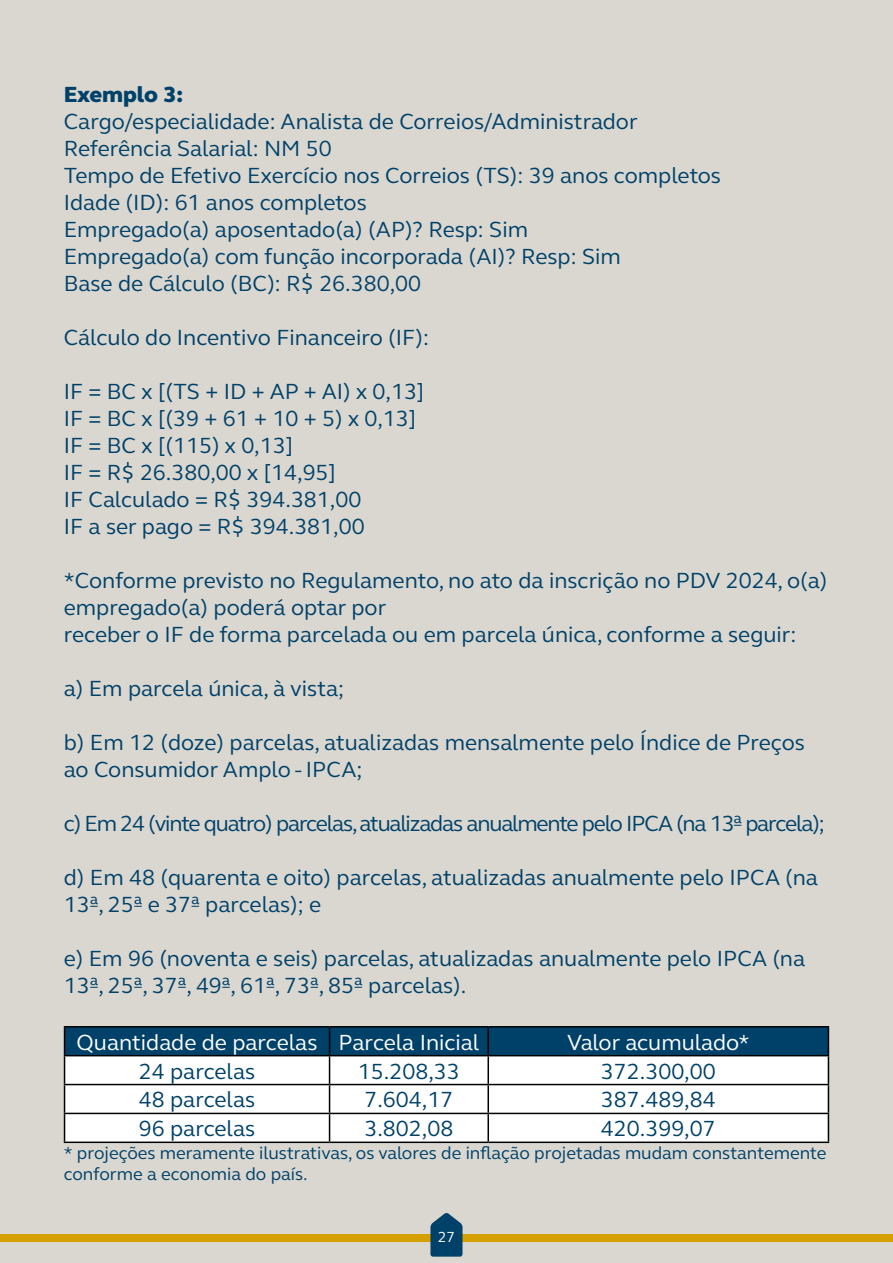
<style>
.page{position:relative;width:893px;height:1263px;background:#fff}
.page>*{position:absolute;margin:0;border:0;box-sizing:border-box;transform-origin:0 0}
.t1{font:22.5px/27px "FS Elliot";color:#004169}
.t2{font:22.5px "FS Elliot";letter-spacing:-.05em;color:#004169}
.t3{font:22.5px "FS Elliot";color:#fff}
.t4{font:800 22.5px "FS Elliot";color:#004169}
.t5{font:18px/21.6px "FS Elliot";color:#004169}
.t6{font:15px "FS Elliot";color:#fff}
</style>
<div class="page">
<div style="left:0;top:0;width:892px;height:1263px;background:#dad7d0"></div>
<hr style="left:64px;top:1026px;width:266px;height:1px;background:#000">
<hr style="left:330px;top:1026px;width:158px;height:1px;background:#000">
<hr style="left:488px;top:1026px;width:341px;height:1px;background:#000">
<svg style="left:64px;top:1027px;width:765px;height:114px;background:#b5c4ce"></svg>
<hr style="left:64px;top:1141px;width:266px;height:2px;background:#000">
<hr style="left:330px;top:1141px;width:158px;height:2px;background:#000">
<hr style="left:488px;top:1141px;width:341px;height:2px;background:#000">
<div style="left:1px;top:1234px;width:892px;height:8px;background:#d49f00"></div>
<svg style="left:430px;top:1213px;width:32px;height:43px"></svg>
<p class="t4" style="left:64px;top:79px;width:121px">Exemplo 3:</p>
<p class="t1" style="left:64px;top:107px;width:659px">Cargo/especialidade: Analista de Correios/Administrador Referência Salarial: NM 50<br>Tempo de Efetivo Exercício nos Correios (TS): 39 anos completos Idade (ID): 61 anos completos<br>Empregado(a) aposentado(a) (AP)? Resp: Sim<br>Empregado(a) com função incorporada (AI)? Resp: Sim<br>Base de Cálculo (BC): R$ 26.380,00</p>
<p class="t1" style="left:64px;top:323px;width:367px">Cálculo do Incentivo Financeiro (IF):</p>
<p class="t1" style="left:64px;top:377px;width:362px">IF = BC x [(TS + ID + AP + AI) x 0,13]<br>IF = BC x [(39 + 61 + 10 + 5) x 0,13]<br>IF = BC x [(115) x 0,13]<br>IF = R$ 26.380,00 x [14,95]<br>IF Calculado = R$ 394.381,00<br>IF a ser pago = R$ 394.381,00</p>
<p class="t1" style="left:64px;top:566px;width:765px">*Conforme previsto no Regulamento, no ato da inscrição no PDV 2024, o(a) empregado(a) poderá optar por<br>receber o IF de forma parcelada ou em parcela única, conforme a seguir:</p>
<p class="t1" style="left:64px;top:674px;width:282px">a) Em parcela única, à vista;</p>
<p class="t1" style="left:64px;top:728px;width:743px">b) Em 12 (doze) parcelas, atualizadas mensalmente pelo Índice de Preços ao Consumidor Amplo - IPCA;</p>
<p class="t2" style="left:64px;top:808px;width:762px">c) Em 24 (vinte quatro) parcelas, atualizadas anualmente pelo IPCA (na 13ª parcela);</p>
<p class="t1" style="left:64px;top:863px;width:756px">d) Em 48 (quarenta e oito) parcelas, atualizadas anualmente pelo IPCA (na<br>13ª, 25ª e 37ª parcelas); e</p>
<p class="t1" style="left:64px;top:944px;width:743px">e) Em 96 (noventa e seis) parcelas, atualizadas anualmente pelo IPCA (na<br>13ª, 25ª, 37ª, 49ª, 61ª, 73ª, 85ª parcelas).</p>
<p class="t3" style="left:77px;top:1027px;width:404px">Quantidade de parcelas Parcela Inicial</p>
<p class="t3" style="left:567px;top:1027px;width:184px">Valor acumulado*</p>
<p class="t1" style="left:139px;top:1057px;width:118px">24 parcelas</p>
<p class="t1" style="left:358px;top:1057px;width:103px">15.208,33</p>
<p class="t1" style="left:601px;top:1057px;width:116px">372.300,00</p>
<p class="t1" style="left:139px;top:1086px;width:118px">48 parcelas</p>
<p class="t1" style="left:364px;top:1086px;width:90px">7.604,17</p>
<p class="t1" style="left:601px;top:1086px;width:116px">387.489,84</p>
<p class="t1" style="left:139px;top:1114px;width:118px">96 parcelas</p>
<p class="t1" style="left:364px;top:1114px;width:90px">3.802,08</p>
<p class="t1" style="left:601px;top:1114px;width:116px">420.399,07</p>
<p class="t5" style="left:64px;top:1141px;width:764px">* projeções meramente ilustrativas, os valores de inflação projetadas mudam constantemente conforme a economia do país.</p>
<p class="t6" style="left:438px;top:1227px;width:19px">27</p>
</div>
